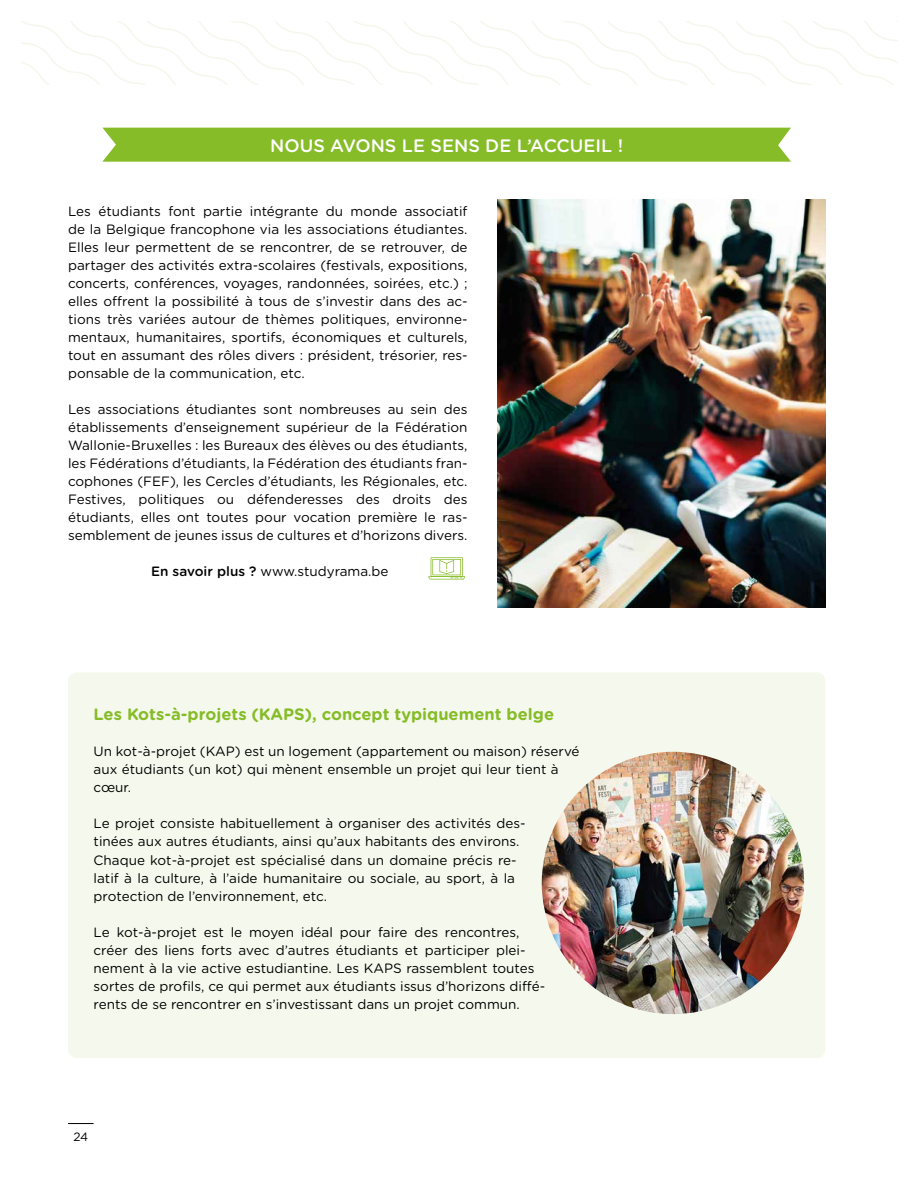
<style>
.page{position:relative;width:919px;height:1187px;background:#fff}
.page>*{position:absolute;margin:0;border:0;box-sizing:border-box;transform-origin:0 0}
.t1{font:500 18px "Gotham Rounded";color:#fff}
.t2{font:700 16.5px "Gotham Rounded";color:#86bc28}
.t3{font:13.5px/18px "Gotham Rounded";color:#000;text-align:justify}
.t4{font:12px "Gotham Rounded";color:#000}
.s1{font-weight:500}
</style>
<div class="page">
<svg style="left:21px;top:21px;width:876px;height:63px"></svg>
<div style="left:102px;top:128px;width:689px;height:34px;background:#86bc28"></div>
<div style="left:68px;top:672px;width:757px;height:385px;background:#f5f9ed;border-radius:9px"></div>
<img style="left:541px;top:751px;width:263px;height:263px;border-radius:131px">
<img style="left:497px;top:200px;width:328px;height:407px">
<svg style="left:428px;top:557px;width:37px;height:22px"></svg>
<svg style="left:68px;top:1123px;width:26px;height:1px"></svg>
<p class="t1" style="left:270px;top:134px;width:354px">NOUS AVONS LE SENS DE L’ACCUEIL !</p>
<p class="t3" style="left:68px;top:202px;width:401px">Les étudiants font partie intégrante du monde associatif de la Belgique francophone via les associations étudiantes.<br>Elles leur permettent de se rencontrer, de se retrouver, de partager des activités extra-scolaires (festivals, expositions, concerts, conférences, voyages, randonnées, soirées, etc.) ; elles offrent la possibilité à tous de s’investir dans des ac&shy;tions très variées autour de thèmes politiques, environne&shy;mentaux, humanitaires, sportifs, économiques et culturels, tout en assumant des rôles divers : président, trésorier, res&shy;ponsable de la communication, etc.</p>
<p class="t3" style="left:68px;top:400px;width:401px">Les associations étudiantes sont nombreuses au sein des établissements d’enseignement supérieur de la Fédération Wallonie-Bruxelles : les Bureaux des élèves ou des étudiants, les Fédérations d’étudiants, la Fédération des étudiants fran&shy;cophones (FEF), les Cercles d’étudiants, les Régionales, etc.</p>
<p class="t3" style="left:68px;top:490px;width:401px">Festives, politiques ou défenderesses des droits des étudiants, elles ont toutes pour vocation première le ras&shy;semblement de jeunes issus de cultures et d’horizons divers.</p>
<p class="t3" style="left:151px;top:562px;width:239px"><span class="s1">En savoir plus ?</span> www.studyrama.be</p>
<p class="t2" style="left:94px;top:704px;width:462px">Les Kots-à-projets (KAPS), concept typiquement belge</p>
<p class="t3" style="left:94px;top:742px;width:487px;text-align:left">Un kot-à-projet (KAP) est un logement (appartement ou maison) réservé aux étudiants (un kot) qui mènent ensemble un projet qui leur tient à cœur.</p>
<p class="t3" style="left:94px;top:814px;width:433px;text-align:left">Le projet consiste habituellement à organiser des activités des&shy;tinées aux autres étudiants, ainsi qu’aux habitants des environs.<br>Chaque kot-à-projet est spécialisé dans un domaine précis re&shy;latif à la culture, à l’aide humanitaire ou sociale, au sport, à la protection de l’environnement, etc.</p>
<p class="t3" style="left:94px;top:922px;width:453px;text-align:left">Le kot-à-projet est le moyen idéal pour faire des rencontres, créer des liens forts avec d’autres étudiants et participer plei&shy;nement à la vie active estudiantine. Les KAPS rassemblent toutes sortes de profils, ce qui permet aux étudiants issus d’horizons diffé&shy;rents de se rencontrer en s’investissant dans un projet commun.</p>
<p class="t4" style="left:73px;top:1129px;width:16px">24</p>
</div>
